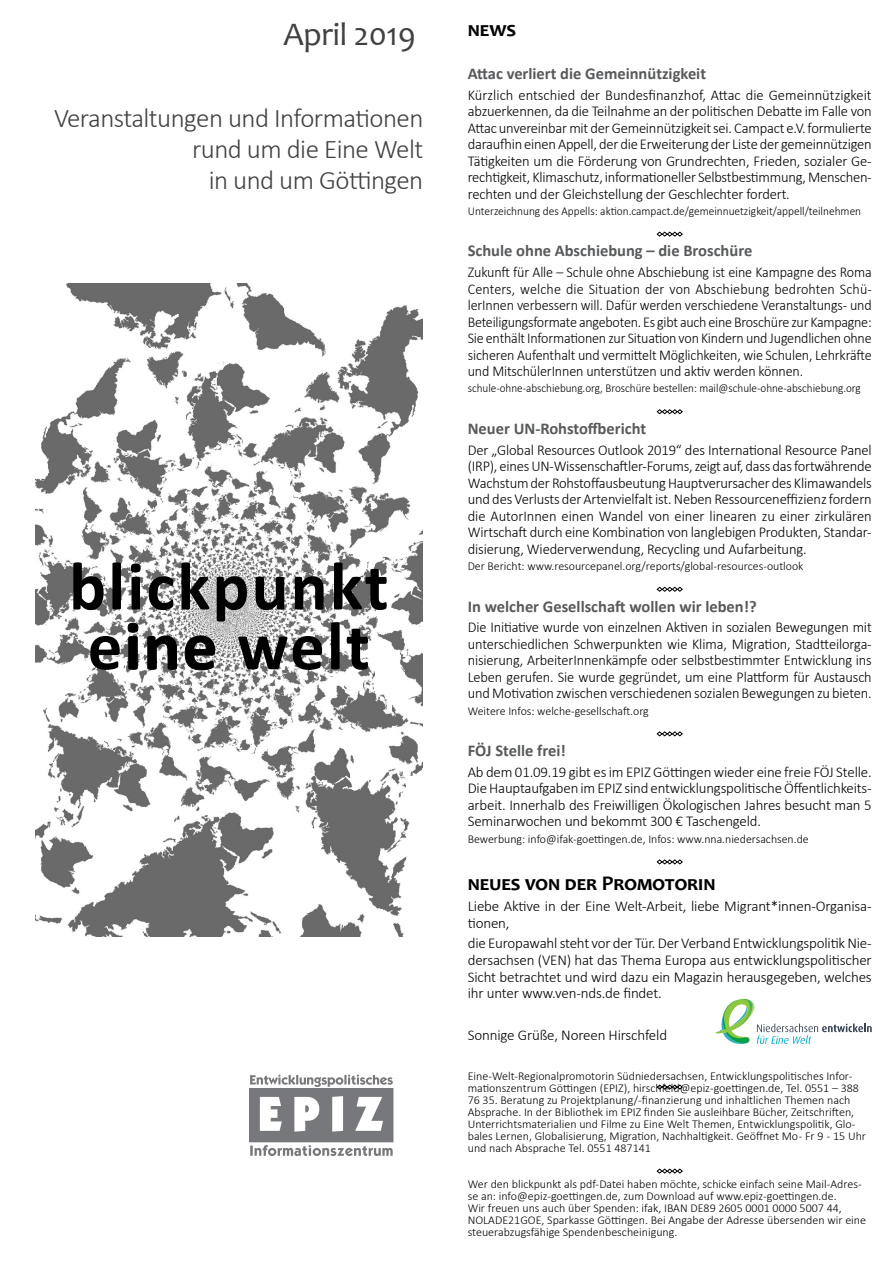
<style>
.page{position:relative;width:893px;height:1263px;background:#fff}
.page>*{position:absolute;margin:0;border:0;box-sizing:border-box;transform-origin:0 0}
.t1{font:700 69px/59.8px "Calibri";letter-spacing:.03em;color:#000}
.t2{font:33px "Candara";letter-spacing:-.01em;color:#414042}
.t3{font:300 27px/31.2px "Calibri";letter-spacing:-.02em;color:#414042;text-align:right}
.t4{font:700 21px "Candara";color:#000}
.t5{font:700 16.5px "Calibri";color:#58595b}
.t6{font:300 15px/16.5px "Calibri";letter-spacing:-.01em;color:#000;text-align:justify}
.t7{font:300 15px/16.5px "Calibri";letter-spacing:-.01em;color:#000;text-align:justify;scale:.94 1}
.t8{font:300 15px/16.5px "Calibri";letter-spacing:-.01em;color:#000;text-align:justify;scale:.96 1}
.t9{font:300 12px/12px "Calibri";color:#000}
.t10{font:300 12px "Calibri";color:#000;scale:.93 1}
.t11{font:300 12px "Calibri";color:#000;scale:.95 1}
</style>
<div class="page">
<img style="left:35px;top:284px;width:387px;height:653px">
<svg style="left:127px;top:623px;width:12px;height:47px"></svg>
<svg style="left:147px;top:635px;width:30px;height:35px"></svg>
<svg style="left:184px;top:635px;width:31px;height:36px"></svg>
<div style="left:250px;top:1088px;width:143px;height:54px;background:#77787b"></div>
<svg style="left:260px;top:1096px;width:123px;height:35px"></svg>
<svg style="left:250px;top:1074px;width:143px;height:13px"></svg>
<svg style="left:250px;top:1145px;width:143px;height:11px"></svg>
<svg style="left:657px;top:232px;width:26px;height:5px"></svg>
<svg style="left:657px;top:409px;width:26px;height:5px"></svg>
<svg style="left:657px;top:587px;width:26px;height:5px"></svg>
<svg style="left:657px;top:731px;width:26px;height:5px"></svg>
<svg style="left:657px;top:859px;width:26px;height:5px"></svg>
<svg style="left:657px;top:1084px;width:26px;height:5px"></svg>
<svg style="left:657px;top:1168px;width:26px;height:5px"></svg>
<svg style="left:716px;top:999px;width:156px;height:45px"></svg>
<h2 class="t2" style="left:284px;top:14px;width:134px">April 2019</h2>
<h3 class="t3" style="left:54px;top:102px;width:371px">Veranstaltungen und Informationen rund um die Eine Welt<br>in und um Göttingen</h3>
<h1 class="t1" style="left:69px;top:556px;width:321px">blickpunkt eine welt</h1>
<h3 class="t4" style="left:468px;top:16px;width:50px">news</h3>
<p class="t5" style="left:468px;top:63px;width:240px">Attac verliert die Gemeinnützigkeit</p>
<p class="t6" style="left:468px;top:86px;width:406px">Kürzlich entschied der Bundesfinanzhof, Attac die Gemeinnützigkeit abzuerkennen, da die Teilnahme an der politischen Debatte im Falle von Attac unvereinbar mit der Gemeinnützigkeit sei. Campact e.V. formulierte daraufhin einen Appell, der die Erweiterung der Liste der gemeinnützigen Tätigkeiten um die Förderung von Grundrechten, Frieden, sozialer Ge&shy;rechtigkeit, Klimaschutz, informationeller Selbstbestimmung, Menschen&shy;rechten und der Gleichstellung der Geschlechter fordert.</p>
<p class="t11" style="left:468px;top:203px;width:416px">Unterzeichnung des Appells: aktion.campact.de/gemeinnuetzigkeit/appell/teilnehmen</p>
<p class="t5" style="left:468px;top:240px;width:286px">Schule ohne Abschiebung – die Broschüre</p>
<p class="t7" style="left:468px;top:264px;width:431px">Zukunft für Alle – Schule ohne Abschiebung ist eine Kampagne des Roma Centers, welche die Situation der von Abschiebung bedrohten Schü&shy;lerInnen verbessern will. Dafür werden verschiedene Veranstaltungs- und Beteiligungsformate angeboten. Es gibt auch eine Broschüre zur Kampagne:<br>Sie enthält Informationen zur Situation von Kindern und Jugendlichen ohne sicheren Aufenthalt und vermittelt Möglichkeiten, wie Schulen, Lehrkräfte und MitschülerInnen unterstützen und aktiv werden können.</p>
<p class="t10" style="left:468px;top:381px;width:424px">schule-ohne-abschiebung.org, Broschüre bestellen: mail@schule-ohne-abschiebung.org</p>
<p class="t5" style="left:468px;top:418px;width:180px">Neuer UN-Rohstoffbericht</p>
<p class="t6" style="left:468px;top:441px;width:405px">Der „Global Resources Outlook 2019“ des International Resource Panel (IRP), eines UN-Wissenschaftler-Forums, zeigt auf, dass das fortwährende Wachstum der Rohstoffausbeutung Hauptverursacher des Klimawandels und des Verlusts der Artenvielfalt ist. Neben Ressourceneffizienz fordern die AutorInnen einen Wandel von einer linearen zu einer zirkulären Wirtschaft durch eine Kombination von langlebigen Produkten, Standar&shy;disierung, Wiederverwendung, Recycling und Aufarbeitung.</p>
<p class="t9" style="left:468px;top:560px;width:337px">Der Bericht: www.resourcepanel.org/reports/global-resources-outlook</p>
<p class="t5" style="left:468px;top:595px;width:290px">In welcher Gesellschaft wollen wir leben!?</p>
<p class="t8" style="left:468px;top:619px;width:422px">Die Initiative wurde von einzelnen Aktiven in sozialen Bewegungen mit unterschiedlichen Schwerpunkten wie Klima, Migration, Stadtteilorga&shy;nisierung, ArbeiterInnenkämpfe oder selbstbestimmter Entwicklung ins Leben gerufen. Sie wurde gegründet, um eine Plattform für Austausch und Motivation zwischen verschiedenen sozialen Bewegungen zu bieten.</p>
<p class="t9" style="left:468px;top:704px;width:183px">Weitere Infos: welche-gesellschaft.org</p>
<p class="t5" style="left:468px;top:740px;width:100px">FÖJ Stelle frei!</p>
<p class="t6" style="left:468px;top:763px;width:406px">Ab dem 01.09.19 gibt es im EPIZ Göttingen wieder eine freie FÖJ Stelle.<br>Die Hauptaufgaben im EPIZ sind entwicklungspolitische Öffentlichkeits&shy;arbeit. Innerhalb des Freiwilligen Ökologischen Jahres besucht man 5<br>Seminarwochen und bekommt 300 € Taschengeld.</p>
<p class="t9" style="left:468px;top:832px;width:342px">Bewerbung: info@ifak-goettingen.de, Infos: www.nna.niedersachsen.de</p>
<h3 class="t4" style="left:468px;top:870px;width:249px">neues von der Promotorin</h3>
<p class="t6" style="left:468px;top:898px;width:405px">Liebe Aktive in der Eine Welt-Arbeit, liebe Migrant*innen-Organisa&shy;tionen,</p>
<p class="t6" style="left:468px;top:935px;width:406px">die Europawahl steht vor der Tür. Der Verband Entwicklungspolitik Nie&shy;dersachsen (VEN) hat das Thema Europa aus entwicklungspolitischer Sicht betrachtet und wird dazu ein Magazin herausgegeben, welches ihr unter www.ven-nds.de findet.</p>
<p class="t6" style="left:468px;top:1026px;width:201px">Sonnige Grüße, Noreen Hirschfeld</p>
<p class="t9" style="left:468px;top:1070px;width:400px">Eine-Welt-Regionalpromotorin Südniedersachsen, Entwicklungspolitisches Infor&shy;mationszentrum Göttingen (EPIZ), hirschfeld@epiz-goettingen.de, Tel. 0551 – 388<br>76 35. Beratung zu Projektplanung/-finanzierung und inhaltlichen Themen nach Absprache. In der Bibliothek im EPIZ finden Sie ausleihbare Bücher, Zeitschriften, Unterrichtsmaterialien und Filme zu Eine Welt Themen, Entwicklungspolitik, Glo&shy;bales Lernen, Globalisierung, Migration, Nachhaltigkeit. Geöffnet Mo - Fr 9 - 15 Uhr und nach Absprache Tel. 0551 487141</p>
<p class="t9" style="left:468px;top:1178px;width:400px">Wer den blickpunkt als pdf-Datei haben möchte, schicke einfach seine Mail-Adres&shy;se an: info@epiz-goettingen.de, zum Download auf www.epiz-goettingen.de.<br>Wir freuen uns auch über Spenden: ifak, IBAN DE89 2605 0001 0000 5007 44, NOLADE21GOE, Sparkasse Göttingen. Bei Angabe der Adresse übersenden wir eine steuerabzugsfähige Spendenbescheinigung.</p>
</div>
